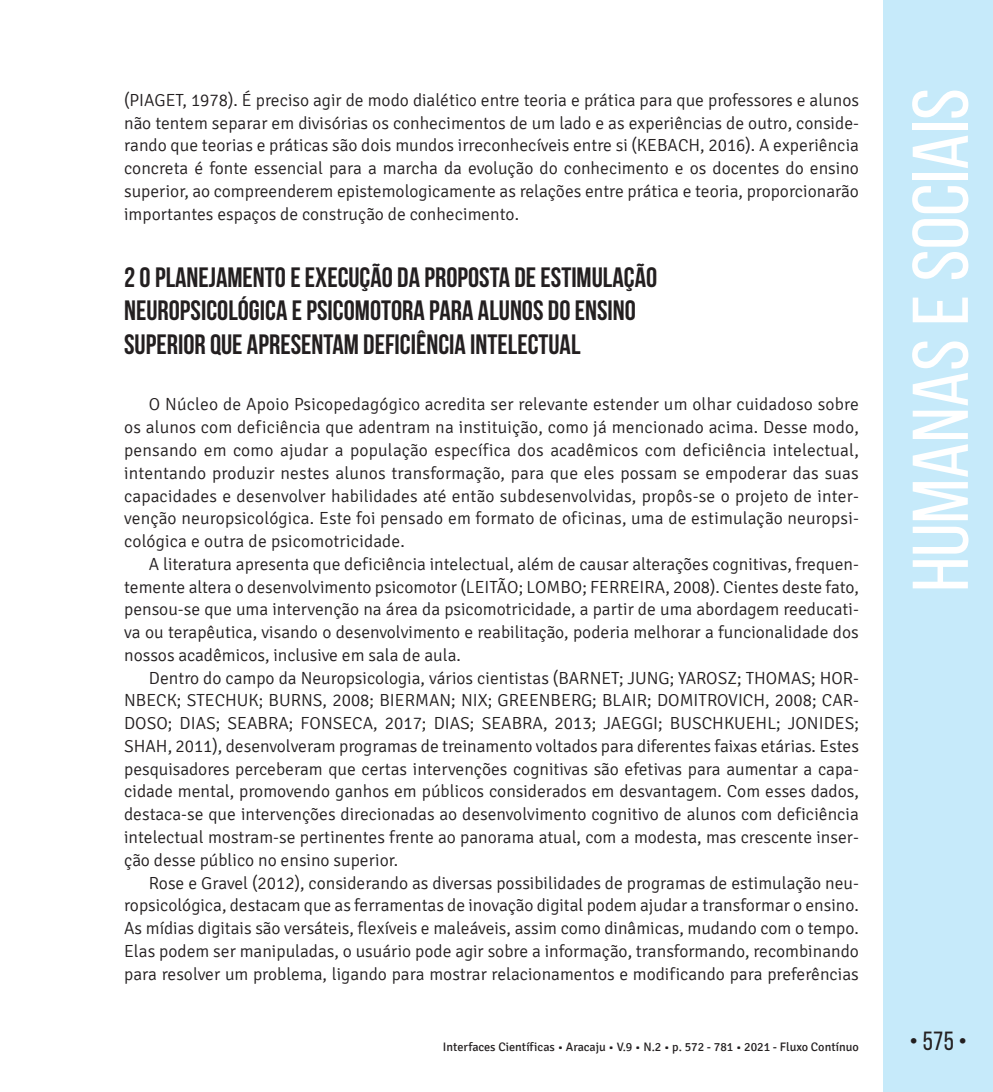
<style>
.page{position:relative;width:993px;height:1092px;background:#fff}
.page>*{position:absolute;margin:0;border:0;box-sizing:border-box;transform-origin:0 0}
.t1{font:78.75px "Bebas Neue";color:#fff;scale:1.09 1}
.t2{font:700 28px/33.6px "Bebas Neue";color:#231f20}
.t3{font:26.25px "Bebas Neue";color:#231f20}
.t4{font:300 17.5px/22.8px "Signika";color:#231f20;text-align:justify}
.t5{font:12.25px "Signika";color:#231f20}
</style>
<div class="page">
<div style="left:883px;top:0;width:109px;height:1091px;background:#c6eafa"></div>
<p class="t4" style="left:124px;top:89px;width:736px">(PIAGET, 1978). É preciso agir de modo dialético entre teoria e prática para que professores e alunos não tentem separar em divisórias os conhecimentos de um lado e as experiências de outro, conside&shy;rando que teorias e práticas são dois mundos irreconhecíveis entre si (KEBACH, 2016). A experiência concreta é fonte essencial para a marcha da evolução do conhecimento e os docentes do ensino superior, ao compreenderem epistemologicamente as relações entre prática e teoria, proporcionarão importantes espaços de construção de conhecimento.</p>
<h2 class="t2" style="left:124px;top:260px;width:534px">2 O PLANEJAMENTO E EXECUÇÃO DA PROPOSTA DE ESTIMULAÇÃO<br>NEUROPSICOLÓGICA E PSICOMOTORA PARA ALUNOS DO ENSINO<br>SUPERIOR QUE APRESENTAM DEFICIÊNCIA INTELECTUAL</h2>
<p class="t4" style="left:124px;top:393px;width:736px;text-indent:25px">O Núcleo de Apoio Psicopedagógico acredita ser relevante estender um olhar cuidadoso sobre os alunos com deficiência que adentram na instituição, como já mencionado acima. Desse modo, pensando em como ajudar a população específica dos acadêmicos com deficiência intelectual, intentando produzir nestes alunos transformação, para que eles possam se empoderar das suas capacidades e desenvolver habilidades até então subdesenvolvidas, propôs-se o projeto de inter&shy;venção neuropsicológica. Este foi pensado em formato de oficinas, uma de estimulação neuropsi&shy;cológica e outra de psicomotricidade.</p>
<p class="t4" style="left:124px;top:553px;width:736px;text-indent:25px">A literatura apresenta que deficiência intelectual, além de causar alterações cognitivas, frequen&shy;temente altera o desenvolvimento psicomotor (LEITÃO; LOMBO; FERREIRA, 2008). Cientes deste fato, pensou-se que uma intervenção na área da psicomotricidade, a partir de uma abordagem reeducati&shy;va ou terapêutica, visando o desenvolvimento e reabilitação, poderia melhorar a funcionalidade dos nossos acadêmicos, inclusive em sala de aula.</p>
<p class="t4" style="left:124px;top:666px;width:736px;text-indent:25px">Dentro do campo da Neuropsicologia, vários cientistas (BARNET; JUNG; YAROSZ; THOMAS; HOR-NBECK; STECHUK; BURNS, 2008; BIERMAN; NIX; GREENBERG; BLAIR; DOMITROVICH, 2008; CAR-DOSO; DIAS; SEABRA; FONSECA, 2017; DIAS; SEABRA, 2013; JAEGGI; BUSCHKUEHL; JONIDES; SHAH, 2011), desenvolveram programas de treinamento voltados para diferentes faixas etárias. Estes pesquisadores perceberam que certas intervenções cognitivas são efetivas para aumentar a capa&shy;cidade mental, promovendo ganhos em públicos considerados em desvantagem. Com esses dados, destaca-se que intervenções direcionadas ao desenvolvimento cognitivo de alunos com deficiência intelectual mostram-se pertinentes frente ao panorama atual, com a modesta, mas crescente inser&shy;ção desse público no ensino superior.</p>
<p class="t4" style="left:124px;top:871px;width:736px;text-indent:25px">Rose e Gravel (2012), considerando as diversas possibilidades de programas de estimulação neu&shy;ropsicológica, destacam que as ferramentas de inovação digital podem ajudar a transformar o ensino.<br>As mídias digitais são versáteis, flexíveis e maleáveis, assim como dinâmicas, mudando com o tempo.<br>Elas podem ser manipuladas, o usuário pode agir sobre a informação, transformando, recombinando para resolver um problema, ligando para mostrar relacionamentos e modificando para preferências</p>
<h1 class="t1" style="left:897px;top:591px;width:463px;rotate:-90deg">Humanas e Sociais</h1>
<p class="t5" style="left:442px;top:1040px;width:417px">Interfaces Científicas • Aracaju • V.9 • N.2 • p. 572 - 781 • 2021 - Fluxo Contínuo</p>
<h3 class="t3" style="left:909px;top:1026px;width:59px">• 575 •</h3>
</div>
